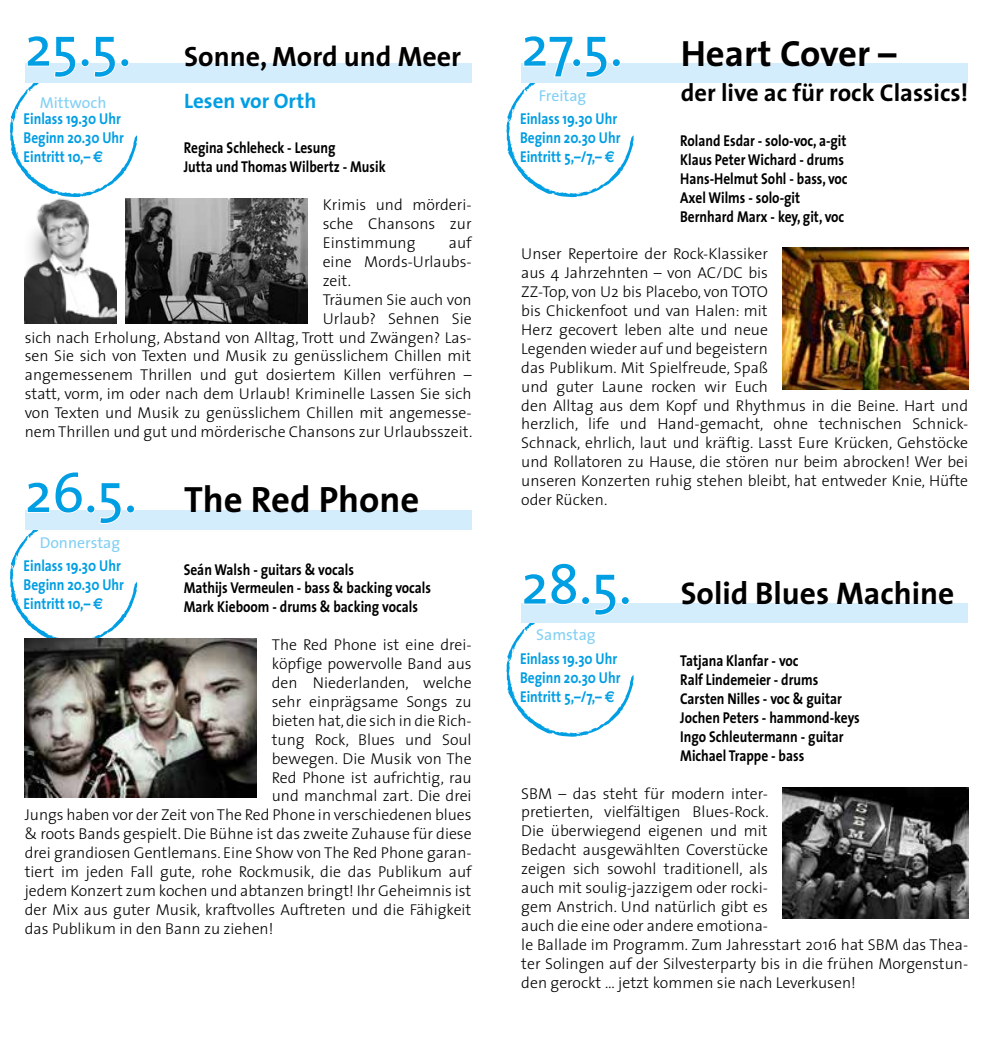
<style>
.page{position:relative;width:993px;height:1042px;background:#fff}
.page>*{position:absolute;margin:0;border:0;box-sizing:border-box;transform-origin:0 0}
.t1{font:700 36.75px "The Sans";color:#000}
.t2{font:700 31.5px "The Sans";color:#000}
.t3{font:700 28px "The Sans";color:#000}
.t4{font:700 24.5px "The Sans";color:#000}
.t5{font:700 21px "The Sans";color:#009ee3}
.t6{font:300 15.75px/18.9px "The Sans";color:#000}
.t7{font:700 15.75px/18.9px "The Sans";color:#000;scale:.85 1}
.t8{font:700 15.75px/18.9px "The Sans";color:#009ee3;scale:.85 1}
.t9{font:15.75px "The Sans";color:#82d0f5}
.s1{font-weight:400;font-size:56px;color:#009ee3}
.s2{font-family:"Euro Sans"}
</style>
<div class="page">
<div style="left:521px;top:603px;width:446px;height:20px;background:#d4edfc"></div>
<div style="left:521px;top:63px;width:446px;height:20px;background:#d4edfc"></div>
<div style="left:25px;top:510px;width:446px;height:20px;background:#d4edfc"></div>
<div style="left:25px;top:63px;width:446px;height:20px;background:#d4edfc"></div>
<svg style="left:506px;top:63px;width:127px;height:134px"></svg>
<div style="left:611px;top:58px;width:9px;height:9px;border:2px solid #fff;border-radius:50%"></div>
<svg style="left:506px;top:603px;width:127px;height:134px"></svg>
<div style="left:620px;top:596px;width:9px;height:9px;border:2px solid #fff;border-radius:50%"></div>
<svg style="left:10px;top:63px;width:127px;height:134px"></svg>
<div style="left:120px;top:58px;width:9px;height:9px;border:2px solid #fff;border-radius:50%"></div>
<svg style="left:10px;top:510px;width:127px;height:134px"></svg>
<div style="left:126px;top:505px;width:9px;height:8px;border:2px solid #fff;border-radius:50%"></div>
<img style="left:25px;top:638px;width:232px;height:159px">
<img style="left:25px;top:198px;width:91px;height:125px">
<img style="left:125px;top:198px;width:183px;height:125px">
<img style="left:782px;top:788px;width:185px;height:130px">
<img style="left:782px;top:248px;width:185px;height:141px">
<h3 class="t3" style="left:25px;top:33px;width:437px"><span class="s1">25.5.</span> Sonne, Mord und Meer</h3>
<p class="t9" style="left:40px;top:90px;width:68px">Mittwoch</p>
<h3 class="t5" style="left:184px;top:84px;width:134px">Lesen vor Orth</h3>
<p class="t7" style="left:184px;top:138px;width:239px">Regina Schleheck - Lesung<br>Jutta und Thomas Wilbertz - Musik</p>
<p class="t6" style="left:322px;top:195px;width:150px;text-align:justify">Krimis und mörderi&shy;sche Chansons zur Einstimmung</p>
<p class="t8" style="left:24px;top:109px;width:120px">Einlass 19.30 Uhr<br>Beginn 20.30 Uhr<br>Eintritt 10,– <span class="s2">E</span></p>
<p class="t6" style="left:449px;top:233px;width:24px">auf</p>
<p class="t6" style="left:322px;top:252px;width:150px">eine Mords-Urlaubs-</p>
<p class="t6" style="left:322px;top:270px;width:30px">zeit.</p>
<p class="t6" style="left:322px;top:289px;width:150px">Träumen Sie auch von</p>
<p class="t6" style="left:322px;top:308px;width:150px">Urlaub? Sehnen Sie</p>
<p class="t6" style="left:25px;top:327px;width:448px">sich nach Erholung, Abstand von Alltag, Trott und Zwängen? Las-</p>
<p class="t6" style="left:25px;top:346px;width:448px">sen Sie sich von Texten und Musik zu genüsslichem Chillen mit</p>
<p class="t6" style="left:25px;top:365px;width:448px">angemessenem Thrillen und gut dosiertem Killen verführen –</p>
<p class="t6" style="left:25px;top:384px;width:448px">statt, vorm, im oder nach dem Urlaub! Kriminelle Lassen Sie sich</p>
<p class="t6" style="left:25px;top:403px;width:448px">von Texten und Musik zu genüsslichem Chillen mit angemesse-</p>
<p class="t6" style="left:25px;top:422px;width:449px">nem Thrillen und gut und mörderische Chansons zur Urlaubsszeit.</p>
<h1 class="t1" style="left:25px;top:469px;width:396px"><span class="s1">26.5.</span> The Red Phone</h1>
<p class="t9" style="left:40px;top:530px;width:82px">Donnerstag</p>
<p class="t7" style="left:184px;top:559px;width:292px">Seán Walsh - guitars &amp; vocals<br>Mathijs Vermeulen - bass &amp; backing vocals<br>Mark Kieboom - drums &amp; backing vocals</p>
<p class="t6" style="left:272px;top:635px;width:201px">The Red Phone ist eine drei-</p>
<p class="t6" style="left:272px;top:654px;width:201px">köpfige powervolle Band aus</p>
<p class="t6" style="left:272px;top:673px;width:201px">den Niederlanden, welche</p>
<p class="t6" style="left:272px;top:691px;width:201px">sehr einprägsame Songs zu</p>
<p class="t6" style="left:272px;top:710px;width:201px">bieten hat, die sich in die Rich-</p>
<p class="t6" style="left:272px;top:729px;width:201px">tung Rock, Blues und Soul</p>
<p class="t6" style="left:272px;top:748px;width:201px">bewegen. Die Musik von The</p>
<p class="t6" style="left:272px;top:767px;width:201px">Red Phone ist aufrichtig, rau</p>
<p class="t6" style="left:272px;top:786px;width:201px">und manchmal zart. Die drei</p>
<p class="t6" style="left:25px;top:805px;width:448px">Jungs haben vor der Zeit von The Red Phone in verschiedenen blues</p>
<p class="t6" style="left:25px;top:824px;width:448px">&amp; roots Bands gespielt. Die Bühne ist das zweite Zuhause für diese</p>
<p class="t6" style="left:25px;top:843px;width:448px">drei grandiosen Gentlemans. Eine Show von The Red Phone garan-</p>
<p class="t6" style="left:25px;top:862px;width:448px">tiert im jeden Fall gute, rohe Rockmusik, die das Publikum auf</p>
<p class="t6" style="left:25px;top:880px;width:448px">jedem Konzert zum kochen und abtanzen bringt! Ihr Geheimnis ist</p>
<p class="t6" style="left:25px;top:899px;width:448px">der Mix aus guter Musik, kraftvolles Auftreten und die Fähigkeit</p>
<p class="t6" style="left:25px;top:918px;width:250px">das Publikum in den Bann zu ziehen!</p>
<p class="t8" style="left:24px;top:556px;width:120px">Einlass 19.30 Uhr<br>Beginn 20.30 Uhr<br>Eintritt 10,– <span class="s2">E</span></p>
<h1 class="t1" style="left:521px;top:22px;width:376px"><span class="s1">27.5.</span> Heart Cover –</h1>
<p class="t9" style="left:538px;top:82px;width:49px">Freitag</p>
<h3 class="t4" style="left:680px;top:72px;width:289px">der live ac für rock Classics!</h3>
<p class="t7" style="left:680px;top:131px;width:198px">Roland Esdar - solo-voc, a-git<br>Klaus Peter Wichard - drums<br>Hans-Helmut Sohl - bass, voc<br>Axel Wilms - solo-git<br>Bernhard Marx - key, git, voc</p>
<p class="t6" style="left:521px;top:244px;width:448px">Unser Repertoire der Rock-Klassiker<br>aus 4 Jahrzehnten – von AC/DC bis<br>ZZ-Top, von U2 bis Placebo, von TOTO<br>bis Chickenfoot und van Halen: mit<br>Herz gecovert leben alte und neue<br>Legenden wieder auf und begeistern<br>das Publikum. Mit Spielfreude, Spaß<br>und guter Laune rocken wir Euch<br>den Alltag aus dem Kopf und Rhythmus in die Beine. Hart und herzlich, life und Hand-gemacht, ohne technischen Schnick-Schnack, ehrlich, laut und kräftig. Lasst Eure Krücken, Gehstöcke und Rollatoren zu Hause, die stören nur beim abrocken! Wer bei unseren Konzerten ruhig stehen bleibt, hat entweder Knie, Hüfte oder Rücken.</p>
<p class="t8" style="left:520px;top:109px;width:120px">Einlass 19.30 Uhr<br>Beginn 20.30 Uhr<br>Eintritt 5,–/7,– <span class="s2">E</span></p>
<h2 class="t2" style="left:521px;top:566px;width:434px"><span class="s1">28.5.</span> Solid Blues Machine</h2>
<p class="t9" style="left:536px;top:621px;width:61px">Samstag</p>
<p class="t7" style="left:680px;top:651px;width:213px">Tatjana Klanfar - voc<br>Ralf Lindemeier - drums<br>Carsten Nilles - voc &amp; guitar<br>Jochen Peters - hammond-keys<br>Ingo Schleutermann - guitar<br>Michael Trappe - bass</p>
<p class="t6" style="left:521px;top:783px;width:448px">SBM – das steht für modern inter-<br>pretierten, vielfältigen Blues-Rock.<br>Die überwiegend eigenen und mit<br>Bedacht ausgewählten Coverstücke<br>zeigen sich sowohl traditionell, als<br>auch mit soulig-jazzigem oder rocki-<br>gem Anstrich. Und natürlich gibt es<br>auch die eine oder andere emotiona-<br>le Ballade im Programm. Zum Jahresstart 2016 hat SBM das Thea&shy;ter Solingen auf der Silvesterparty bis in die frühen Morgenstun&shy;den gerockt … jetzt kommen sie nach Leverkusen!</p>
<p class="t8" style="left:520px;top:649px;width:120px">Einlass 19.30 Uhr<br>Beginn 20.30 Uhr<br>Eintritt 5,–/7,– <span class="s2">E</span></p>
</div>
